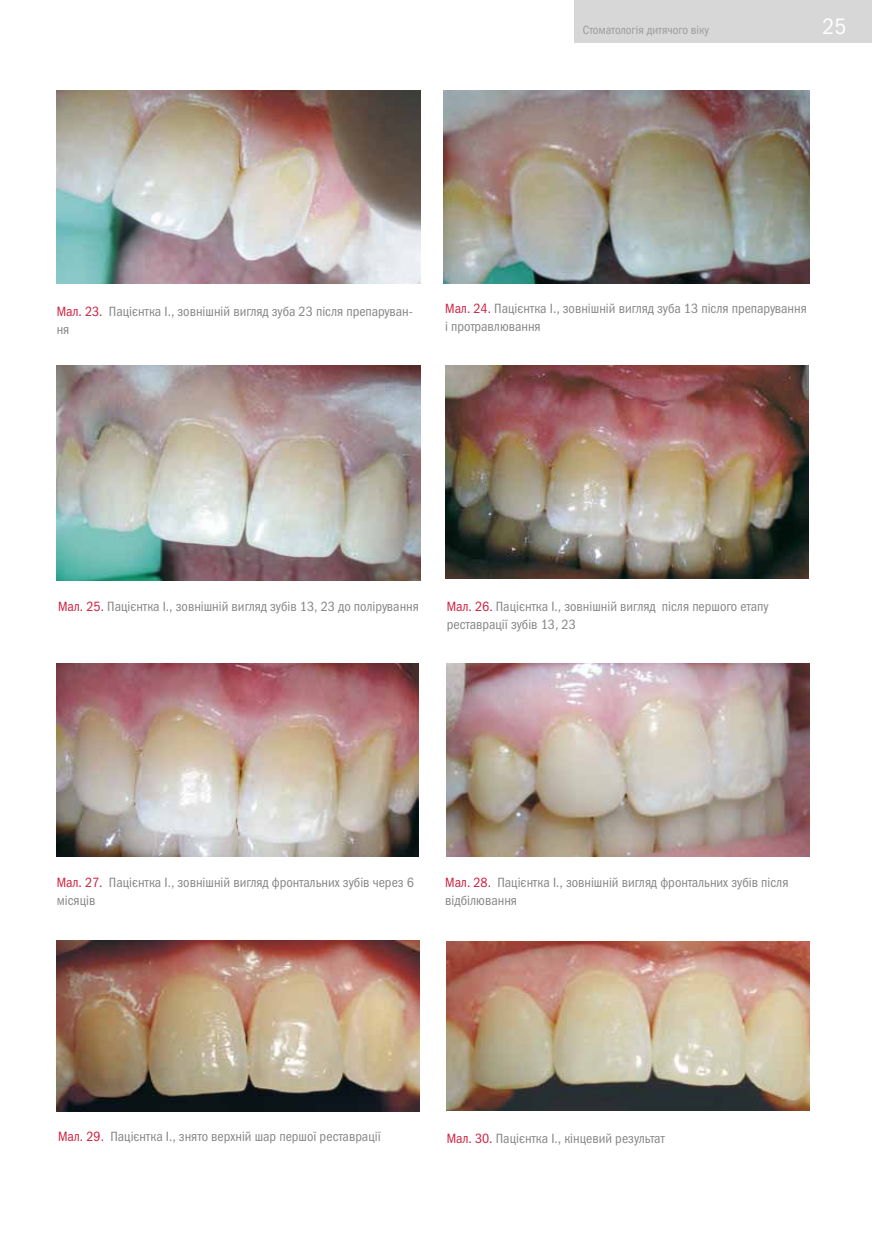
<style>
.page{position:relative;width:872px;height:1234px;background:#fff}
.page>*{position:absolute;margin:0;border:0;box-sizing:border-box;transform-origin:0 0}
.t1{font:22.5px "Franklin Gothic Book Cond C";color:#fff}
.t2{font:13.5px/18px "Franklin Gothic Book Cond C";color:#868686}
.t3{font:12px "Franklin Gothic Book Cond C";color:#9b9b9c}
.s1{color:#cf1f3e}
</style>
<div class="page">
<div style="left:574px;top:0;width:298px;height:43px;background:#d7d7d7"></div>
<img style="left:57px;top:91px;width:363px;height:192px">
<img style="left:444px;top:91px;width:365px;height:192px">
<img style="left:57px;top:366px;width:363px;height:214px">
<img style="left:445px;top:366px;width:364px;height:212px">
<img style="left:57px;top:663px;width:361px;height:192px">
<img style="left:446px;top:663px;width:363px;height:192px">
<img style="left:57px;top:940px;width:363px;height:171px">
<img style="left:446px;top:941px;width:363px;height:169px">
<p class="t3" style="left:583px;top:23px;width:128px">Стоматологія дитячого віку</p>
<h1 class="t1" style="left:822px;top:14px;width:25px">25</h1>
<p class="t2" style="left:57px;top:302px;width:358px"><span class="s1">Мал. 23.</span> Пацієнтка І., зовнішній вигляд зуба 23 після препаруван&shy;ня</p>
<p class="t2" style="left:445px;top:299px;width:363px"><span class="s1">Мал. 24.</span> Пацієнтка І., зовнішній вигляд зуба 13 після препарування і протравлювання</p>
<p class="t2" style="left:58px;top:597px;width:362px"><span class="s1">Мал. 25.</span> Пацієнтка І., зовнішній вигляд зубів 13, 23 до полірування</p>
<p class="t2" style="left:447px;top:597px;width:323px"><span class="s1">Мал. 26.</span> Пацієнтка І., зовнішній вигляд після першого етапу реставрації зубів 13, 23</p>
<p class="t2" style="left:57px;top:873px;width:359px"><span class="s1">Мал. 27.</span> Пацієнтка І., зовнішній вигляд фронтальних зубів через 6 місяців</p>
<p class="t2" style="left:445px;top:873px;width:345px"><span class="s1">Мал. 28.</span> Пацієнтка І., зовнішній вигляд фронтальних зубів після відбілювання</p>
<p class="t2" style="left:58px;top:1127px;width:324px"><span class="s1">Мал. 29.</span> Пацієнтка І., знято верхній шар першої реставрації</p>
<p class="t2" style="left:447px;top:1128px;width:220px"><span class="s1">Мал. 30.</span> Пацієнтка І., кінцевий результат</p>
</div>
